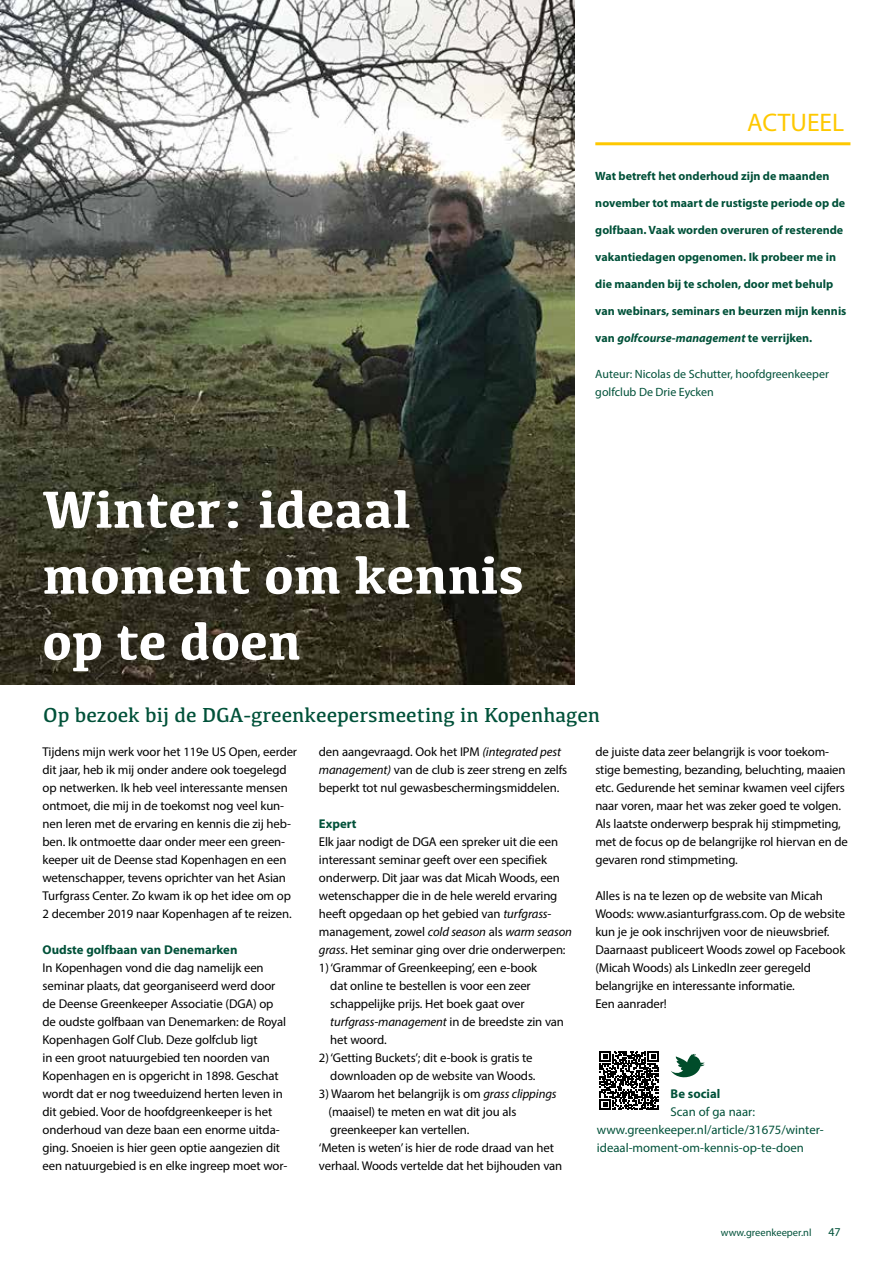
<style>
.page{position:relative;width:893px;height:1263px;background:#fff}
.page>*{position:absolute;margin:0;border:0;box-sizing:border-box;transform-origin:0 0}
.t1{font:700 54px/66px "Kefa";color:#fff}
.t2{font:25.5px "Myriad Pro";color:#fec800}
.t3{font:21px "Kefa";color:#005139}
.t4{font:12.75px/18px "Myriad Pro";letter-spacing:-.01em;color:#000}
.t5{font:12.75px/18px "Myriad Pro";color:#005139}
.t6{font:700 12.75px "Myriad Pro";color:#005139}
.t7{font:700 12px "Myriad Pro";color:#005139}
.t8{font:12px/18px "Myriad Pro";color:#005139}
.t9{font:italic 700 12px "Myriad Pro";color:#005139}
.t10{font:10.5px "Myriad Pro";color:#005139}
.s1{font-style:normal}
.s2{font-style:italic}
</style>
<div class="page">
<hr style="left:595px;top:142px;width:255px;height:3px;background:#fec800">
<img style="left:0;top:0;width:574px;height:685px">
<svg style="left:600px;top:1051px;width:59px;height:59px"></svg>
<svg style="left:671px;top:1054px;width:34px;height:23px"></svg>
<h2 class="t2" style="left:747px;top:107px;width:99px">ACTUEEL</h2>
<h1 class="t1" style="left:43px;top:474px;width:483px">Winter: ideaal moment om kennis op te doen</h1>
<p class="t7" style="left:595px;top:168px;width:236px">Wat betreft het onderhoud zijn de maanden</p>
<p class="t7" style="left:595px;top:195px;width:251px">november tot maart de rustigste periode op de</p>
<p class="t7" style="left:595px;top:222px;width:249px">golfbaan. Vaak worden overuren of resterende</p>
<p class="t7" style="left:595px;top:249px;width:242px">vakantiedagen opgenomen. Ik probeer me in</p>
<p class="t7" style="left:595px;top:276px;width:239px">die maanden bij te scholen, door met behulp</p>
<p class="t7" style="left:595px;top:303px;width:253px">van webinars, seminars en beurzen mijn kennis</p>
<p class="t9" style="left:595px;top:330px;width:218px"><span class="s1">van</span> golfcourse-management <span class="s1">te verrijken.</span></p>
<p class="t8" style="left:595px;top:365px;width:235px">Auteur: Nicolas de Schutter, hoofdgreenkeeper golfclub De Drie Eycken</p>
<h3 class="t3" style="left:43px;top:702px;width:558px">Op bezoek bij de DGA-greenkeepersmeeting in Kopenhagen</h3>
<p class="t4" style="left:43px;top:743px;width:256px">Tijdens mijn werk voor het 119e US Open, eerder dit jaar, heb ik mij onder andere ook toegelegd op netwerken. Ik heb veel interessante mensen ontmoet, die mij in de toekomst nog veel kun&shy;nen leren met de ervaring en kennis die zij heb&shy;ben. Ik ontmoette daar onder meer een green&shy;keeper uit de Deense stad Kopenhagen en een wetenschapper, tevens oprichter van het Asian Turfgrass Center. Zo kwam ik op het idee om op 2 december 2019 naar Kopenhagen af te reizen.</p>
<p class="t6" style="left:43px;top:941px;width:196px">Oudste golfbaan van Denemarken</p>
<p class="t4" style="left:43px;top:959px;width:246px">In Kopenhagen vond die dag namelijk een seminar plaats, dat georganiseerd werd door de Deense Greenkeeper Associatie (DGA) op de oudste golfbaan van Denemarken: de Royal Kopenhagen Golf Club. Deze golfclub ligt<br>in een groot natuurgebied ten noorden van Kopenhagen en is opgericht in 1898. Geschat wordt dat er nog tweeduizend herten leven in dit gebied. Voor de hoofdgreenkeeper is het onderhoud van deze baan een enorme uitda&shy;ging. Snoeien is hier geen optie aangezien dit een natuurgebied is en elke ingreep moet wor-</p>
<p class="t4" style="left:319px;top:743px;width:250px">den aangevraagd. Ook het IPM <span class="s2">(integrated pest management)</span> van de club is zeer streng en zelfs beperkt tot nul gewasbeschermingsmiddelen.</p>
<p class="t6" style="left:319px;top:815px;width:39px">Expert</p>
<p class="t4" style="left:319px;top:833px;width:255px">Elk jaar nodigt de DGA een spreker uit die een interessant seminar geeft over een specifiek onderwerp. Dit jaar was dat Micah Woods, een wetenschapper die in de hele wereld ervaring heeft opgedaan op het gebied van <span class="s2">turfgrass&shy;</span>management, zowel <span class="s2">cold season</span> als <span class="s2">warm season grass</span>. Het seminar ging over drie onderwerpen:</p>
<p class="t4" style="left:330px;top:959px;width:235px;text-indent:-11px">1) ‘Grammar of Greenkeeping’, een e-book<br>dat online te bestellen is voor een zeer schappelijke prijs. Het boek gaat over <span class="s2">turfgrass-management</span> in de breedste zin van het woord.</p>
<p class="t4" style="left:319px;top:1049px;width:218px;text-align:right">2) ‘Getting Buckets’; dit e-book is gratis te downloaden op de website van Woods.</p>
<p class="t4" style="left:319px;top:1085px;width:239px">3) Waarom het belangrijk is om <span class="s2">grass clippings</span></p>
<p class="t4" style="left:329px;top:1103px;width:189px">(maaisel) te meten en wat dit jou als</p>
<p class="t4" style="left:330px;top:1121px;width:141px">greenkeeper kan vertellen.</p>
<p class="t4" style="left:319px;top:1139px;width:236px">‘Meten is weten’ is hier de rode draad van het</p>
<p class="t4" style="left:319px;top:1157px;width:245px">verhaal. Woods vertelde dat het bijhouden van</p>
<p class="t4" style="left:595px;top:743px;width:254px">de juiste data zeer belangrijk is voor toekom&shy;stige bemesting, bezanding, beluchting, maaien etc. Gedurende het seminar kwamen veel cijfers naar voren, maar het was zeker goed te volgen.<br>Als laatste onderwerp besprak hij stimpmeting, met de focus op de belangrijke rol hiervan en de gevaren rond stimpmeting.</p>
<p class="t4" style="left:595px;top:887px;width:252px">Alles is na te lezen op de website van Micah Woods: www.asianturfgrass.com. Op de website kun je je ook inschrijven voor de nieuwsbrief.<br>Daarnaast publiceert Woods zowel op Facebook (Micah Woods) als LinkedIn zeer geregeld belangrijke en interessante informatie.<br>Een aanrader!</p>
<p class="t6" style="left:671px;top:1085px;width:51px">Be social</p>
<p class="t5" style="left:597px;top:1103px;width:228px;text-indent:74px">Scan of ga naar: www.greenkeeper.nl/article/31675/winter&shy;ideaal-moment-om-kennis-op-te-doen</p>
<p class="t10" style="left:721px;top:1226px;width:92px">www.greenkeeper.nl</p>
<p class="t8" style="left:828px;top:1222px;width:14px">47</p>
</div>
